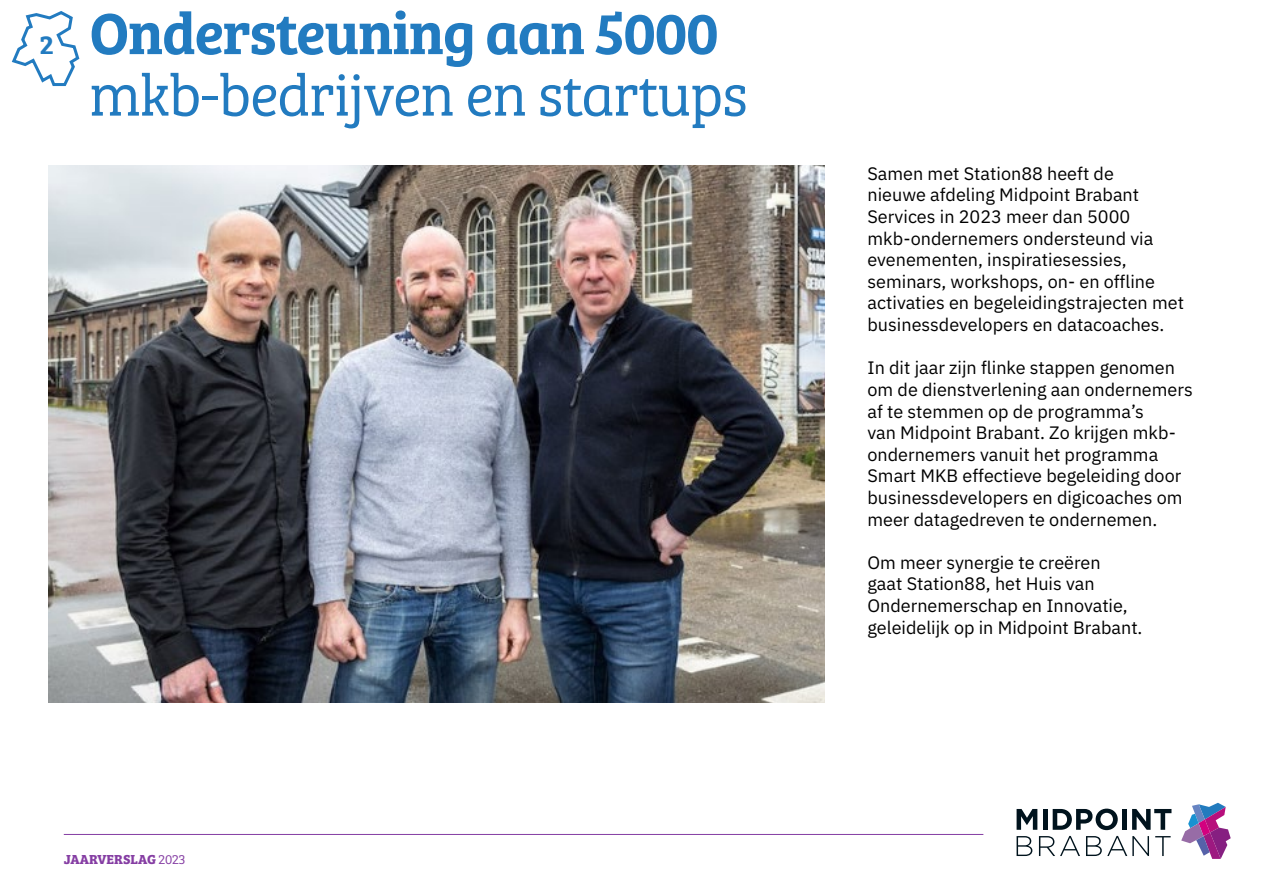
<style>
.page{position:relative;width:1263px;height:893px;background:#fff}
.page>*{position:absolute;margin:0;border:0;box-sizing:border-box;transform-origin:0 0}
.t1{font:60px "Bree Serif Lt";letter-spacing:-.02em;color:#227bc0}
.t2{font:60px "Bree Serif Sb";letter-spacing:-.02em;color:#227bc0}
.t3{font:27px "Bree Serif Sb";color:#227bc0}
.t4{font:18px/21.6px "IBM Plex Sans";color:#000}
.t5{font:700 13.5px "Bree Serif";color:#853da3}
.s1{font-family:"Bree Serif Lt";font-weight:400}
</style>
<div class="page">
<hr style="left:64px;top:834px;width:919px;height:1px;background:#853da3">
<svg style="left:1016px;top:809px;width:21px;height:21px"></svg>
<hr style="left:1043px;top:809px;width:4px;height:21px;background:#00131d">
<svg style="left:1053px;top:809px;width:65px;height:21px"></svg>
<div style="left:1122px;top:809px;width:5px;height:21px;background:#00131d"></div>
<svg style="left:1132px;top:809px;width:39px;height:21px"></svg>
<svg style="left:1016px;top:836px;width:16px;height:20px"></svg>
<svg style="left:1039px;top:836px;width:41px;height:20px"></svg>
<svg style="left:1086px;top:836px;width:63px;height:20px"></svg>
<svg style="left:1181px;top:803px;width:50px;height:56px"></svg>
<svg style="left:1155px;top:836px;width:15px;height:20px"></svg>
<img style="left:49px;top:166px;width:776px;height:536px">
<svg style="left:11px;top:11px;width:69px;height:76px"></svg>
<h2 class="t3" style="left:40px;top:24px;width:15px">2</h2>
<h1 class="t2" style="left:89px;top:-12px;width:631px">Ondersteuning aan 5000</h1>
<h1 class="t1" style="left:89px;top:52px;width:660px">mkb-bedrijven en startups</h1>
<p class="t5" style="left:64px;top:849px;width:123px">JAARVERSLAG <span class="s1">2023</span></p>
<p class="t4" style="left:867px;top:161px;width:318px">Samen met Station88 heeft de<br>nieuwe afdeling Midpoint Brabant Services in 2023 meer dan 5000 mkb-ondernemers ondersteund via evenementen, inspiratiesessies, seminars, workshops, on- en offline activaties en begeleidingstrajecten met businessdevelopers en datacoaches.</p>
<p class="t4" style="left:867px;top:356px;width:327px">In dit jaar zijn flinke stappen genomen om de dienstverlening aan ondernemers af te stemmen op de programma’s<br>van Midpoint Brabant. Zo krijgen mkb&shy;ondernemers vanuit het programma Smart MKB effectieve begeleiding door businessdevelopers en digicoaches om meer datagedreven te ondernemen.</p>
<p class="t4" style="left:867px;top:550px;width:277px">Om meer synergie te creëren<br>gaat Station88, het Huis van<br>Ondernemerschap en Innovatie, geleidelijk op in Midpoint Brabant.</p>
</div>
